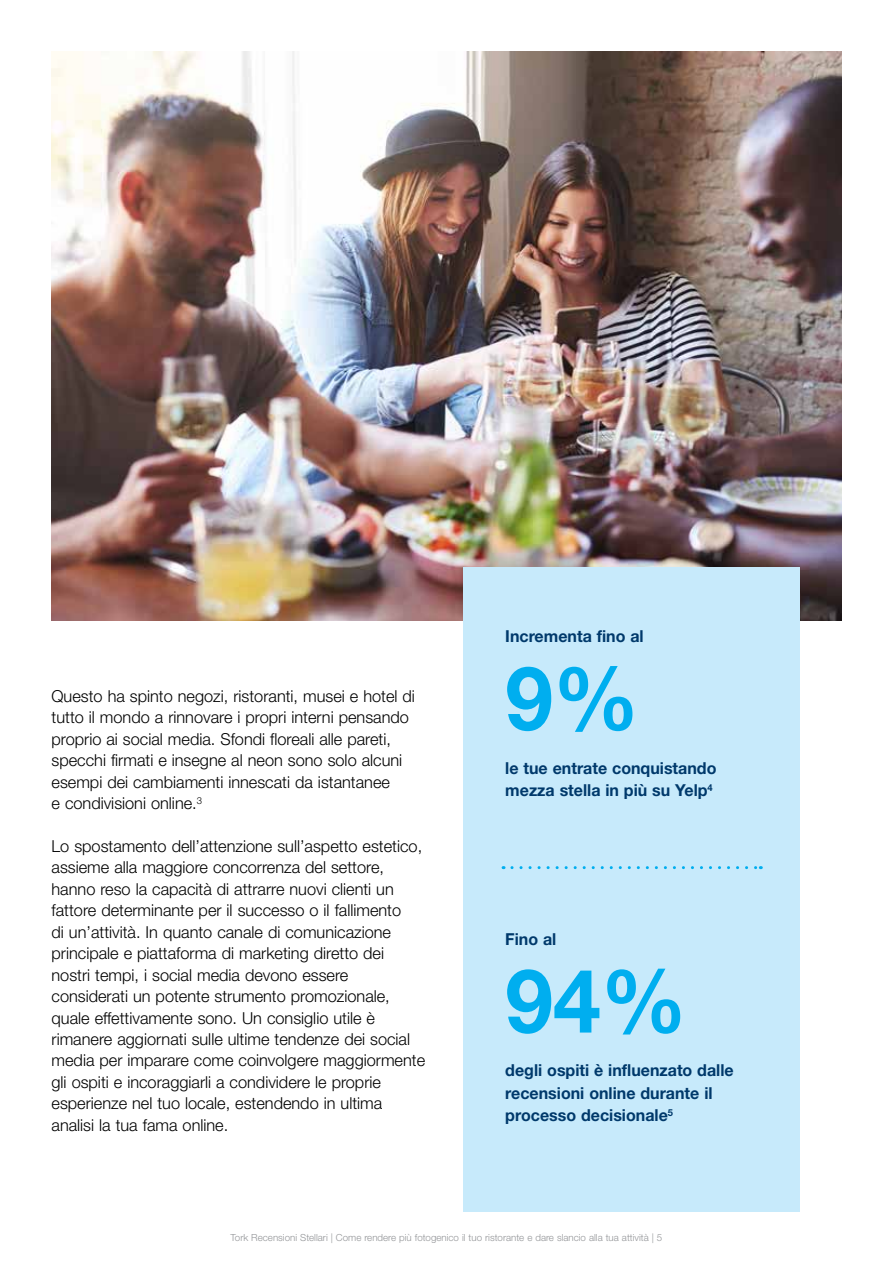
<style>
.page{position:relative;width:893px;height:1263px;background:#fff}
.page>*{position:absolute;margin:0;border:0;box-sizing:border-box;transform-origin:0 0}
.t1{font:700 88.5px "Helvetica Neue LT Std";color:#00aeef}
.t2{font:300 16.5px/21.5px "Helvetica Neue LT Std";color:#000}
.t3{font:700 16.5px/22.5px "Helvetica Neue LT Std";color:#00396b}
.t4{font:300 9.75px "Helvetica Neue LT Std";color:#939598}
</style>
<div class="page">
<img style="left:51px;top:51px;width:791px;height:570px">
<div style="left:463px;top:568px;width:337px;height:644px;background:#c7eafb"></div>
<svg style="left:512px;top:866px;width:249px;height:3px"></svg>
<p class="t2" style="left:52px;top:685px;width:365px">Questo ha spinto negozi, ristoranti, musei e hotel di tutto il mondo a rinnovare i propri interni pensando proprio ai social media. Sfondi floreali alle pareti, specchi firmati e insegne al neon sono solo alcuni esempi dei cambiamenti innescati da istantanee<br>e condivisioni online.<sup>3</sup></p>
<p class="t2" style="left:52px;top:835px;width:375px">Lo spostamento dell’attenzione sull’aspetto estetico, assieme alla maggiore concorrenza del settore, hanno reso la capacità di attrarre nuovi clienti un fattore determinante per il successo o il fallimento<br>di un’attività. In quanto canale di comunicazione principale e piattaforma di marketing diretto dei nostri tempi, i social media devono essere considerati un potente strumento promozionale, quale effettivamente sono. Un consiglio utile è rimanere aggiornati sulle ultime tendenze dei social media per imparare come coinvolgere maggiormente gli ospiti e incoraggiarli a condividere le proprie esperienze nel tuo locale, estendendo in ultima analisi la tua fama online.</p>
<p class="t3" style="left:505px;top:625px;width:140px">Incrementa fino al</p>
<h1 class="t1" style="left:505px;top:644px;width:135px">9%</h1>
<p class="t3" style="left:505px;top:756px;width:213px">le tue entrate conquistando mezza stella in più su Yelp<sup>4</sup></p>
<p class="t3" style="left:505px;top:927px;width:53px">Fino al</p>
<h1 class="t1" style="left:505px;top:946px;width:183px">94%</h1>
<p class="t3" style="left:505px;top:1059px;width:230px">degli ospiti è influenzato dalle recensioni online durante il processo decisionale<sup>5</sup></p>
<p class="t4" style="left:231px;top:1231px;width:433px">Tork Recensioni Stellari | Come rendere più fotogenico il tuo ristorante e dare slancio alla tua attività | 5</p>
</div>
